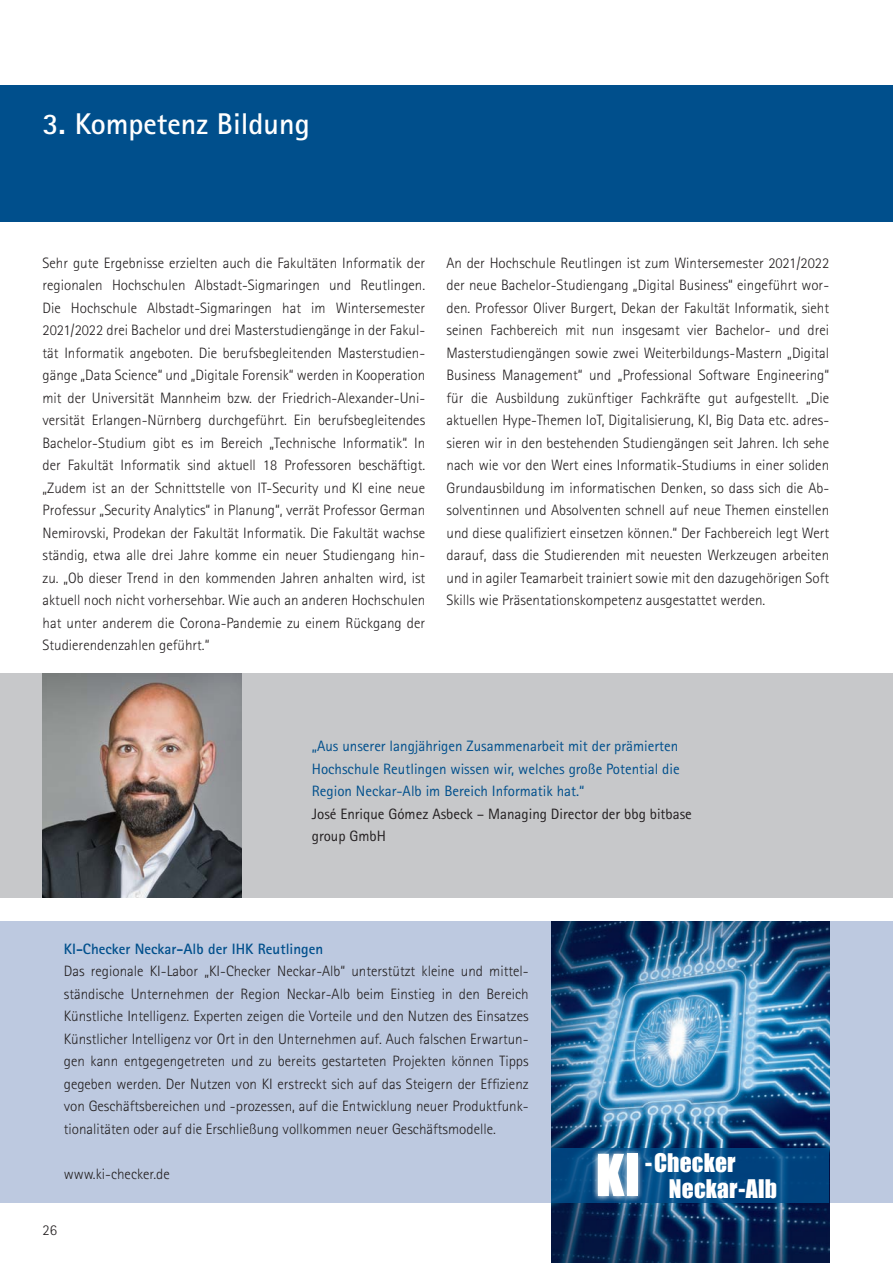
<style>
.page{position:relative;width:893px;height:1263px;background:#fff}
.page>*{position:absolute;margin:0;border:0;box-sizing:border-box;transform-origin:0 0}
.t1{font:53.4px "Impact";color:#fff}
.Head{font:700 30px "Rotis Sans Serif";color:#fff}
.t2{font:23.55px "Impact";letter-spacing:.005em;color:#fff}
.Fließtext{font:300 15px/22.5px "Rotis Sans Serif";color:#231f20;text-align:justify}
.Fließtext-2{font:15px/22.5px "Rotis Sans Serif";color:#004f8c;text-align:justify}
.Fließtext-3{font:15px/22.5px "Rotis Sans Serif";color:#231f20}
.Fließtext-4{font:700 15px "Rotis Sans Serif";color:#004f8c}
</style>
<div class="page">
<div style="left:0;top:922px;width:893px;height:281px;background:#bdc9e0"></div>
<div style="left:0;top:85px;width:893px;height:136px;background:#004f8c"></div>
<div style="left:0;top:673px;width:893px;height:225px;background:#c7c8ca"></div>
<img style="left:43px;top:673px;width:198px;height:225px">
<img style="left:552px;top:922px;width:277px;height:341px">
<svg style="left:551px;top:1148px;width:278px;height:55px;fill:#00457f"></svg>
<svg style="left:592px;top:1148px;width:52px;height:54px"></svg>
<p class="Head" style="left:43px;top:105px;width:269px">3. Kompetenz Bildung</p>
<p class="Fließtext" style="left:43px;top:251px;width:384px">Sehr gute Ergebnisse erzielten auch die Fakultäten Informatik der regionalen Hochschulen Albstadt-Sigmaringen und Reutlingen.<br>Die Hochschule Albstadt-Sigmaringen hat im Wintersemester 2021/2022 drei Bachelor und drei Masterstudiengänge in der Fakul&shy;tät Informatik angeboten. Die berufsbegleitenden Masterstudien&shy;gänge „Data Science“ und „Digitale Forensik“ werden in Kooperation mit der Universität Mannheim bzw. der Friedrich-Alexander-Uni&shy;versität Erlangen-Nürnberg durchgeführt. Ein berufsbegleitendes Bachelor-Studium gibt es im Bereich „Technische Informatik“. In der Fakultät Informatik sind aktuell 18 Professoren beschäftigt. „Zudem ist an der Schnittstelle von IT-Security und KI eine neue Professur „Security Analytics“ in Planung“, verrät Professor German Nemirovski, Prodekan der Fakultät Informatik. Die Fakultät wachse ständig, etwa alle drei Jahre komme ein neuer Studiengang hin&shy;zu. „Ob dieser Trend in den kommenden Jahren anhalten wird, ist aktuell noch nicht vorhersehbar. Wie auch an anderen Hochschulen hat unter anderem die Corona-Pandemie zu einem Rückgang der Studierendenzahlen geführt.“</p>
<p class="Fließtext" style="left:446px;top:251px;width:384px">An der Hochschule Reutlingen ist zum Wintersemester 2021/2022 der neue Bachelor-Studiengang „Digital Business“ eingeführt wor&shy;den. Professor Oliver Burgert, Dekan der Fakultät Informatik, sieht seinen Fachbereich mit nun insgesamt vier Bachelor- und drei Masterstudiengängen sowie zwei Weiterbildungs-Mastern „Digital Business Management“ und „Professional Software Engineering“ für die Ausbildung zukünftiger Fachkräfte gut aufgestellt. „Die aktuellen Hype-Themen IoT, Digitalisierung, KI, Big Data etc. adres&shy;sieren wir in den bestehenden Studiengängen seit Jahren. Ich sehe nach wie vor den Wert eines Informatik-Studiums in einer soliden Grundausbildung im informatischen Denken, so dass sich die Ab&shy;solventinnen und Absolventen schnell auf neue Themen einstellen und diese qualifiziert einsetzen können.“ Der Fachbereich legt Wert darauf, dass die Studierenden mit neuesten Werkzeugen arbeiten und in agiler Teamarbeit trainiert sowie mit den dazugehörigen Soft Skills wie Präsentationskompetenz ausgestattet werden.</p>
<p class="Fließtext-2" style="left:312px;top:735px;width:369px">„Aus unserer langjährigen Zusammenarbeit mit der prämierten Hochschule Reutlingen wissen wir, welches große Potential die Region Neckar-Alb im Bereich Informatik hat.“</p>
<p class="Fließtext-3" style="left:312px;top:802px;width:382px">José Enrique Gómez Asbeck – Managing Director der bbg bitbase group GmbH</p>
<p class="Fließtext-4" style="left:64px;top:939px;width:261px">KI-Checker Neckar-Alb der IHK Reutlingen</p>
<p class="Fließtext" style="left:64px;top:960px;width:466px">Das regionale KI-Labor „KI-Checker Neckar-Alb“ unterstützt kleine und mittel&shy;ständische Unternehmen der Region Neckar-Alb beim Einstieg in den Bereich Künstliche Intelligenz. Experten zeigen die Vorteile und den Nutzen des Einsatzes Künstlicher Intelligenz vor Ort in den Unternehmen auf. Auch falschen Erwartun&shy;gen kann entgegengetreten und zu bereits gestarteten Projekten können Tipps gegeben werden. Der Nutzen von KI erstreckt sich auf das Steigern der Effizienz von Geschäftsbereichen und -prozessen, auf die Entwicklung neuer Produktfunk&shy;tionalitäten oder auf die Erschließung vollkommen neuer Geschäftsmodelle.</p>
<p class="Fließtext" style="left:64px;top:1162px;width:108px">www.ki-checker.de</p>
<p class="Fließtext" style="left:43px;top:1219px;width:16px">26</p>
<p class="t2" style="left:645px;top:1145px;width:92px">-Checker</p>
<p class="t1" style="left:596px;top:1134px;width:46px">KI</p>
<p class="t2" style="left:669px;top:1170px;width:109px">Neckar-Alb</p>
</div>
